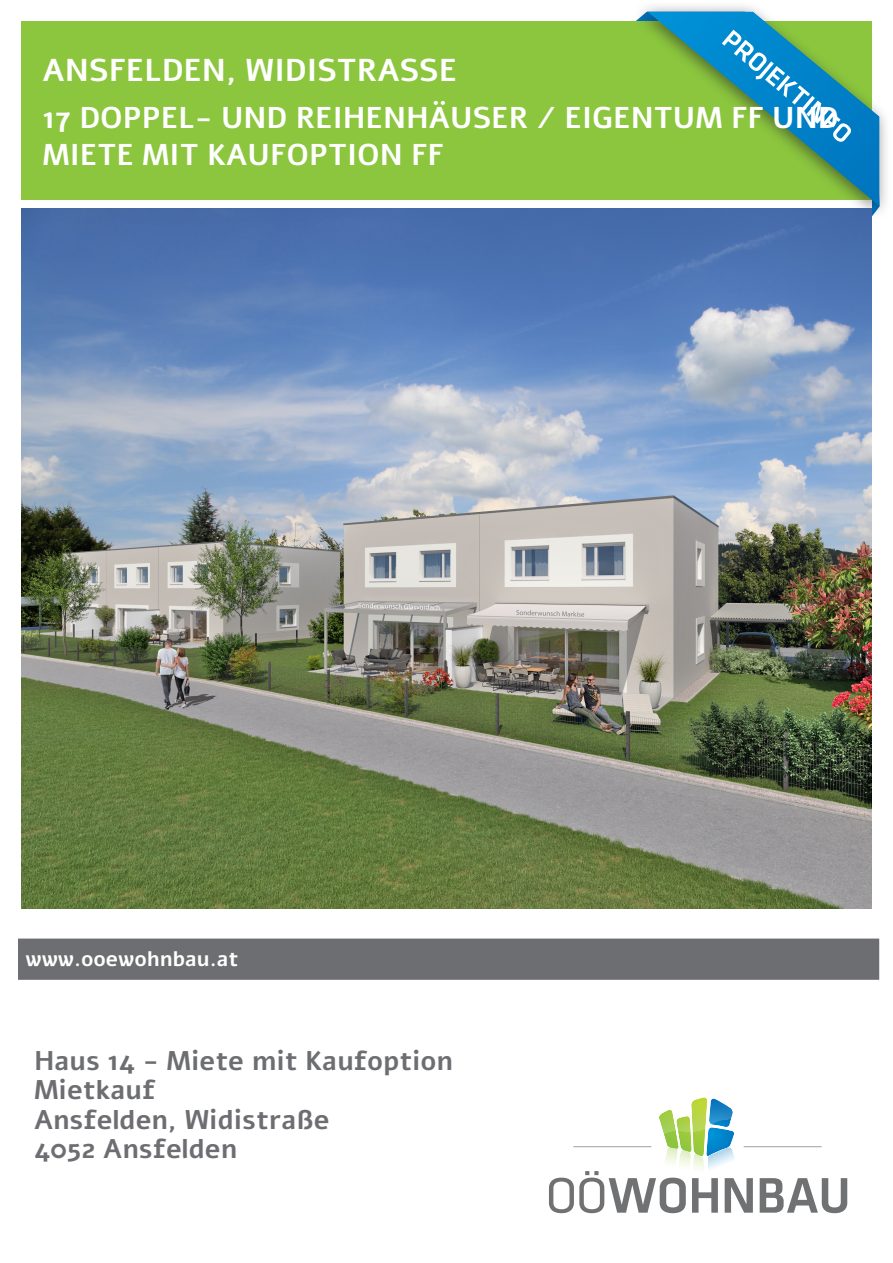
<style>
.page{position:relative;width:893px;height:1263px;background:#fff}
.page>*{position:absolute;margin:0;border:0;box-sizing:border-box;transform-origin:0 0}
.t1{font:700 31.5px "Alef";color:#fff}
.t2{font:700 30px/37.5px "Alef";color:#fff}
.t3{font:700 27px/29.5px "Alef";color:#6d6e71}
.t4{font:700 21px "Alef";color:#fff}
</style>
<div class="page">
<div style="left:21px;top:21px;width:851px;height:178px;background:#8bc63e"></div>
<hr style="left:744px;top:1146px;width:77px;height:1px;background:#9d9ea0">
<svg style="left:760px;top:1178px;width:87px;height:35px"></svg>
<svg style="left:549px;top:1097px;width:204px;height:116px"></svg>
<div style="left:633px;top:1px;width:258px;height:221px;background:#231f20;opacity:.55"></div>
<svg style="left:614px;top:12px;width:266px;height:210px"></svg>
<div style="left:26px;top:946px;width:846px;height:26px;background:#6d6e71"></div>
<div style="left:18px;top:938px;width:861px;height:42px;border:8px solid #6d6e71"></div>
<img style="left:21px;top:208px;width:851px;height:700px">
<div style="left:26px;top:946px;width:212px;height:26px;background:#6d6e71"></div>
<p class="t1" style="left:43px;top:49px;width:416px">ANSFELDEN, WIDISTRASSE</p>
<p class="t2" style="left:43px;top:99px;width:798px">17 DOPPEL- UND REIHENHÄUSER / EIGENTUM FF UND<br>MIETE MIT KAUFOPTION FF</p>
<p class="t4" style="left:26px;top:945px;width:214px">www.ooewohnbau.at</p>
<p class="t3" style="left:34px;top:1046px;width:420px">Haus 14 - Miete mit Kaufoption<br>Mietkauf<br>Ansfelden, Widistraße<br>4052 Ansfelden</p>
</div>
